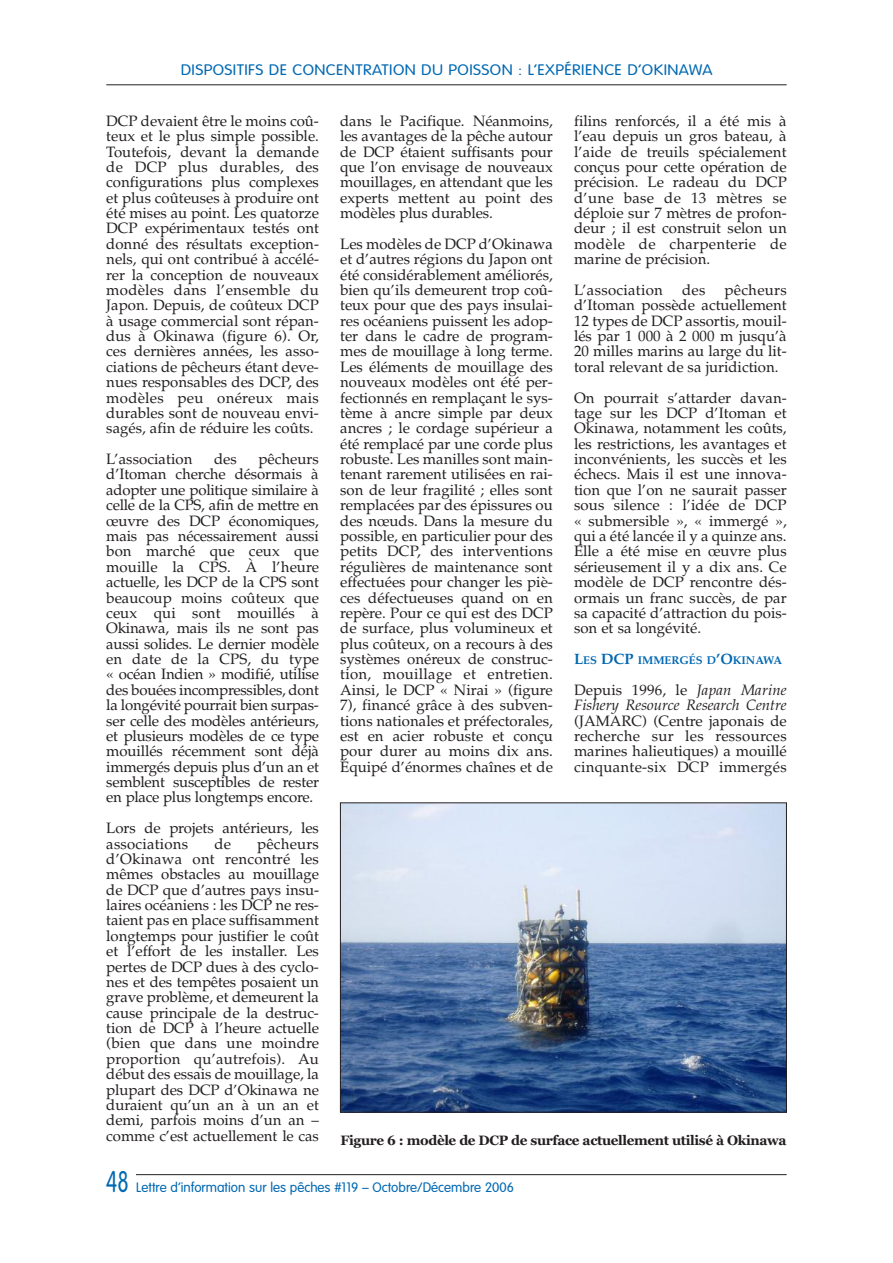
<style>
.page{position:relative;width:893px;height:1263px;background:#fff}
.page>*{position:absolute;margin:0;border:0;box-sizing:border-box;transform-origin:0 0}
.t1{font:15px/15.5px "Palatino";color:#231f20;text-align:justify}
.t2{font:300 15px "VAG Rounded";letter-spacing:.025em;color:#0168b3;scale:1.1 1}
.t3{font:italic 15px/15.3px "Palatino";color:#231f20}
.t4{font:15px "Palatino";letter-spacing:.02em;color:#231f20}
.t5{font:300 13.5px "VAG Rounded";color:#0168b3}
.t6{font:700 13.5px "Georgia";letter-spacing:-.03em;color:#231f20}
.t7{font:700 11.25px "Palatino";color:#0168b3}
.s1{font-size:15px}
.s2{font-style:normal}
.s3{font-size:29.4px}
</style>
<div class="page">
<hr style="left:106px;top:1174px;width:681px;height:1px;background:#231f20">
<div style="left:106px;top:1162px;width:30px;height:44px;background:#fff"></div>
<hr style="left:106px;top:84px;width:681px;height:1px;background:#231f20">
<img style="left:342px;top:805px;width:443px;height:305px">
<div style="left:340px;top:803px;width:447px;height:309px;border:1px solid #231f20"></div>
<p class="t2" style="left:181px;top:64px;width:485px">DISPOSITIFS DE CONCENTRATION DU POISSON : L’EXPÉRIENCE D’OKINAWA</p>
<p class="t1" style="left:106px;top:113px;width:214px">DCP devaient être le moins coû&shy;teux et le plus simple possible.<br>Toutefois, devant la demande de DCP plus durables, des configurations plus complexes et plus coûteuses à produire ont été mises au point. Les quatorze DCP expérimentaux testés ont donné des résultats exception&shy;nels, qui ont contribué à accélé&shy;rer la conception de nouveaux modèles dans l’ensemble du Japon. Depuis, de coûteux DCP à usage commercial sont répan&shy;dus à Okinawa (figure 6). Or, ces dernières années, les asso&shy;ciations de pêcheurs étant deve&shy;nues responsables des DCP, des modèles peu onéreux mais durables sont de nouveau envi&shy;sagés, afin de réduire les coûts.</p>
<p class="t1" style="left:106px;top:451px;width:88px">L’association</p>
<p class="t1" style="left:214px;top:451px;width:24px">des</p>
<p class="t1" style="left:340px;top:113px;width:214px">dans le Pacifique. Néanmoins, les avantages de la pêche autour de DCP étaient suffisants pour que l’on envisage de nouveaux mouillages, en attendant que les experts mettent au point des modèles plus durables.</p>
<p class="t1" style="left:340px;top:236px;width:214px">Les modèles de DCP d’Okinawa et d’autres régions du Japon ont été considérablement améliorés, bien qu’ils demeurent trop coû&shy;teux pour que des pays insulai&shy;res océaniens puissent les adop&shy;ter dans le cadre de program&shy;mes de mouillage à long terme.<br>Les éléments de mouillage des nouveaux modèles ont été per&shy;fectionnés en remplaçant le sys&shy;tème à ancre simple par deux ancres ; le cordage supérieur a été remplacé par une corde plus robuste. Les manilles sont main&shy;tenant rarement utilisées en rai&shy;son de leur fragilité ; elles sont remplacées par des épissures ou des nœuds. Dans la mesure du possible, en particulier pour des petits DCP, des interventions régulières de maintenance sont effectuées pour changer les piè&shy;ces défectueuses quand on en repère. Pour ce qui est des DCP de surface, plus volumineux et plus coûteux, on a recours à des systèmes onéreux de construc&shy;tion, mouillage et entretien.<br>Ainsi, le DCP « Nirai » (figure 7), financé grâce à des subven&shy;tions nationales et préfectorales, est en acier robuste et conçu pour durer au moins dix ans.<br>Équipé d’énormes chaînes et de</p>
<p class="t1" style="left:574px;top:113px;width:214px">filins renforcés, il a été mis à l’eau depuis un gros bateau, à l’aide de treuils spécialement conçus pour cette opération de précision. Le radeau du DCP d’une base de 13 mètres se déploie sur 7 mètres de profon&shy;deur ; il est construit selon un modèle de charpenterie de marine de précision.</p>
<p class="t4" style="left:574px;top:281px;width:90px">L’association</p>
<p class="t1" style="left:682px;top:282px;width:25px">des</p>
<p class="t1" style="left:574px;top:282px;width:214px;text-indent:150px">pêcheurs d’Itoman possède actuellement 12 types de DCP assortis, mouil&shy;lés par 1 000 à 2 000 m jusqu’à 20 milles marins au large du lit&shy;toral relevant de sa juridiction.</p>
<p class="t1" style="left:574px;top:390px;width:214px">On pourrait s’attarder davan&shy;tage sur les DCP d’Itoman et Okinawa, notamment les coûts, les restrictions, les avantages et inconvénients, les succès et les échecs. Mais il est une innova&shy;tion que l’on ne saurait passer sous silence : l’idée de DCP « submersible », « immergé », qui a été lancée il y a quinze ans.<br>Elle a été mise en œuvre plus sérieusement il y a dix ans. Ce modèle de DCP rencontre dés&shy;ormais un franc succès, de par sa capacité d’attraction du pois&shy;son et sa longévité.</p>
<p class="t7" style="left:574px;top:653px;width:210px"><span class="s1">L</span>ES <span class="s1">DCP</span> IMMERGÉS D<span class="s1">’O</span>KINAWA</p>
<p class="t3" style="left:574px;top:682px;width:214px"><span class="s2">Depuis 1996, le</span> Japan Marine<br>Fishery Resource Research Centre</p>
<p class="t1" style="left:574px;top:713px;width:214px">(JAMARC) (Centre japonais de recherche sur les ressources marines halieutiques) a mouillé cinquante-six DCP immergés</p>
<p class="t1" style="left:106px;top:451px;width:214px;text-indent:152px">pêcheurs d’Itoman cherche désormais à adopter une politique similaire à celle de la CPS, afin de mettre en œuvre des DCP économiques, mais pas nécessairement aussi bon marché que ceux que mouille la CPS. À l’heure actuelle, les DCP de la CPS sont beaucoup moins coûteux que ceux qui sont mouillés à Okinawa, mais ils ne sont pas aussi solides. Le dernier modèle en date de la CPS, du type « océan Indien » modifié, utilise des bouées incompressibles, dont la longévité pourrait bien surpas&shy;ser celle des modèles antérieurs, et plusieurs modèles de ce type mouillés récemment sont déjà immergés depuis plus d’un an et semblent susceptibles de rester en place plus longtemps encore.</p>
<p class="t1" style="left:106px;top:820px;width:214px">Lors de projets antérieurs, les associations</p>
<p class="t1" style="left:106px;top:836px;width:214px;text-indent:151px">pêcheurs d’Okinawa ont rencontré les mêmes obstacles au mouillage de DCP que d’autres pays insu&shy;laires océaniens : les DCP ne res&shy;taient pas en place suffisamment longtemps pour justifier le coût et l’effort de les installer. Les pertes de DCP dues à des cyclo&shy;nes et des tempêtes posaient un grave problème, et demeurent la cause principale de la destruc&shy;tion de DCP à l’heure actuelle (bien que dans une moindre proportion qu’autrefois). Au début des essais de mouillage, la plupart des DCP d’Okinawa ne duraient qu’un an à un an et demi, parfois moins d’un an – comme c’est actuellement le cas</p>
<p class="t1" style="left:214px;top:836px;width:18px">de</p>
<p class="t6" style="left:340px;top:1133px;width:447px">Figure 6 : modèle de DCP de surface actuellement utilisé à Okinawa</p>
<p class="t5" style="left:106px;top:1181px;width:409px"><span class="s3">48</span> Lettre d’information sur les pêches #119 – Octobre/Décembre 2006</p>
</div>
